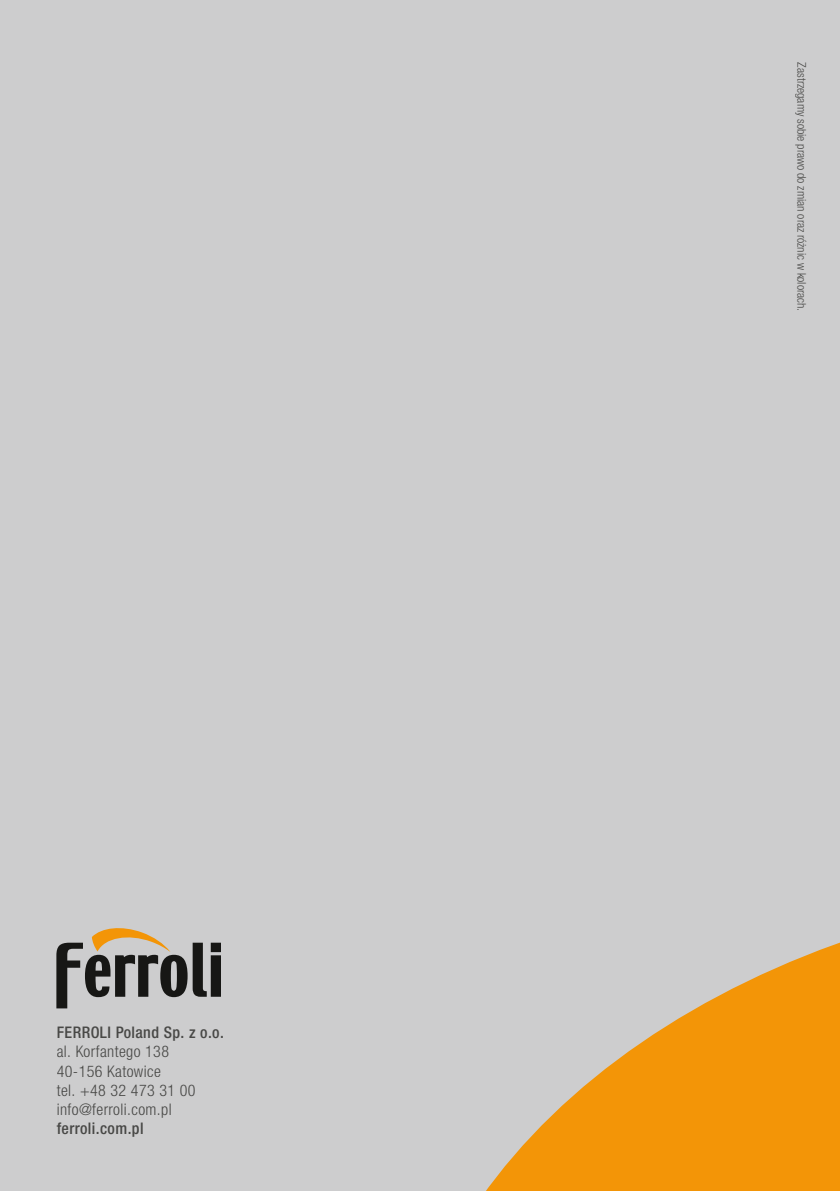
<style>
.page{position:relative;width:840px;height:1191px;background:#fff}
.page>*{position:absolute;margin:0;border:0;box-sizing:border-box;transform-origin:0 0}
.t1{font:300 condensed 16px/19.2px "Helvetica Neue LTW1 G";letter-spacing:.025em;color:#484846}
.t2{font:500 condensed 16px "Helvetica Neue LTW1 G";letter-spacing:.025em;color:#484846}
.t3{font:300 condensed 12px "Helvetica Neue LTW1 G";color:#484846}
</style>
<div class="page">
<div style="left:0;top:0;width:839px;height:1191px;background:#cdcdce"></div>
<svg style="left:486px;top:943px;width:353px;height:248px;fill:#f39507"></svg>
<svg style="left:56px;top:928px;width:165px;height:80px"></svg>
<p class="t2" style="left:57px;top:1023px;width:169px">FERROLI Poland Sp. z o.o.</p>
<p class="t1" style="left:57px;top:1042px;width:140px">al. Korfantego 138<br>40-156 Katowice<br>tel. +48 32 473 31 00 info@ferroli.com.pl</p>
<p class="t2" style="left:57px;top:1119px;width:88px">ferroli.com.pl</p>
<p class="t3" style="left:808px;top:62px;width:250px;rotate:90deg">Zastrzegamy sobie prawo do zmian oraz różnic w kolorach.</p>
</div>
